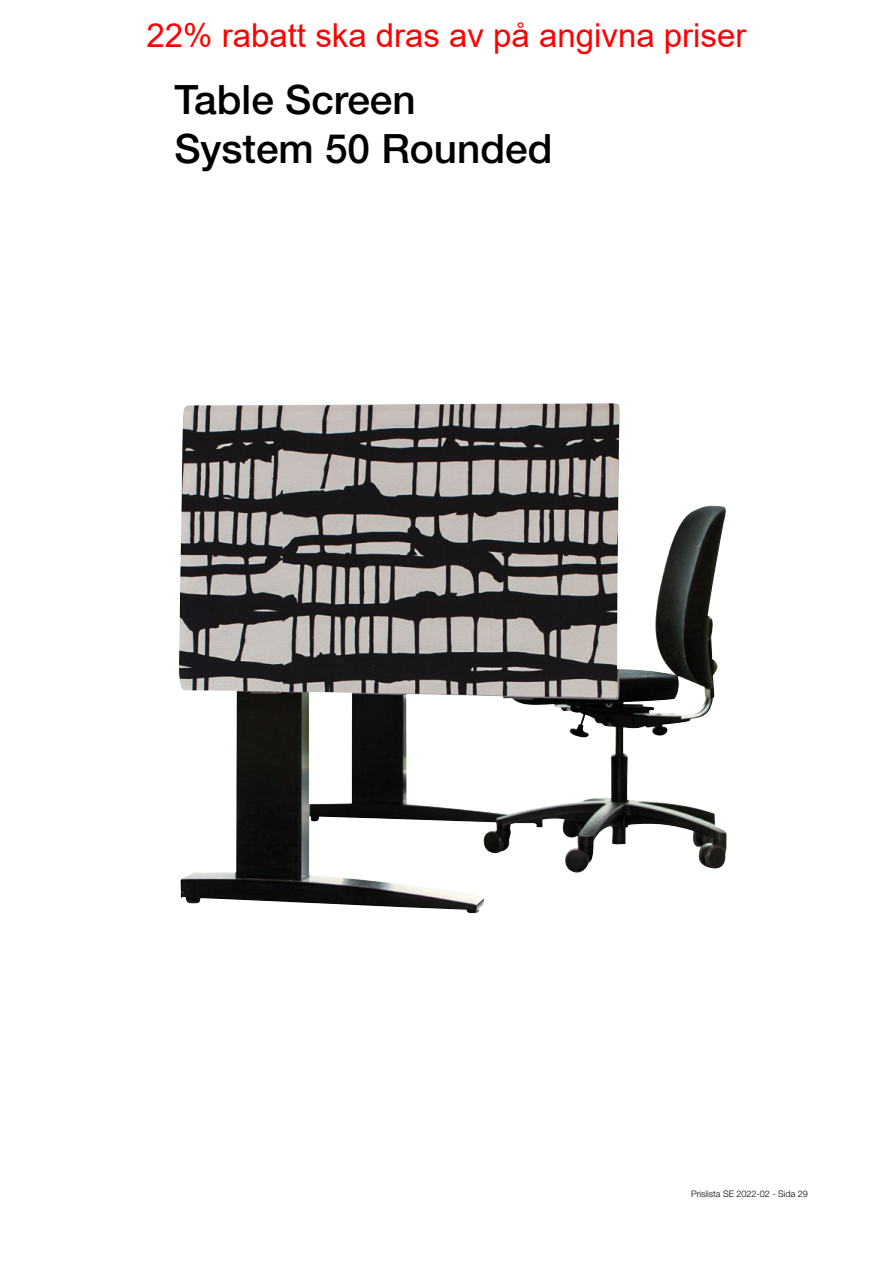
<style>
.page{position:relative;width:893px;height:1263px;background:#fff}
.page>*{position:absolute;margin:0;border:0;box-sizing:border-box;transform-origin:0 0}
.t1{font:500 40.5px/48.6px "Helvetica Neue LT Std";color:#000}
.t2{font:33px "Arial";color:#f00}
.t3{font:300 9px "Helvetica Neue LT Pro";color:#000}
</style>
<div class="page">
<img style="left:179px;top:403px;width:548px;height:511px">
<p class="t2" style="left:147px;top:13px;width:601px">22% rabatt ska dras av på angivna priser</p>
<p class="t1" style="left:174px;top:75px;width:380px">Table Screen<br>System 50 Rounded</p>
<p class="t3" style="left:691px;top:1188px;width:118px">Prislista SE 2022-02 - Sida 29</p>
</div>
